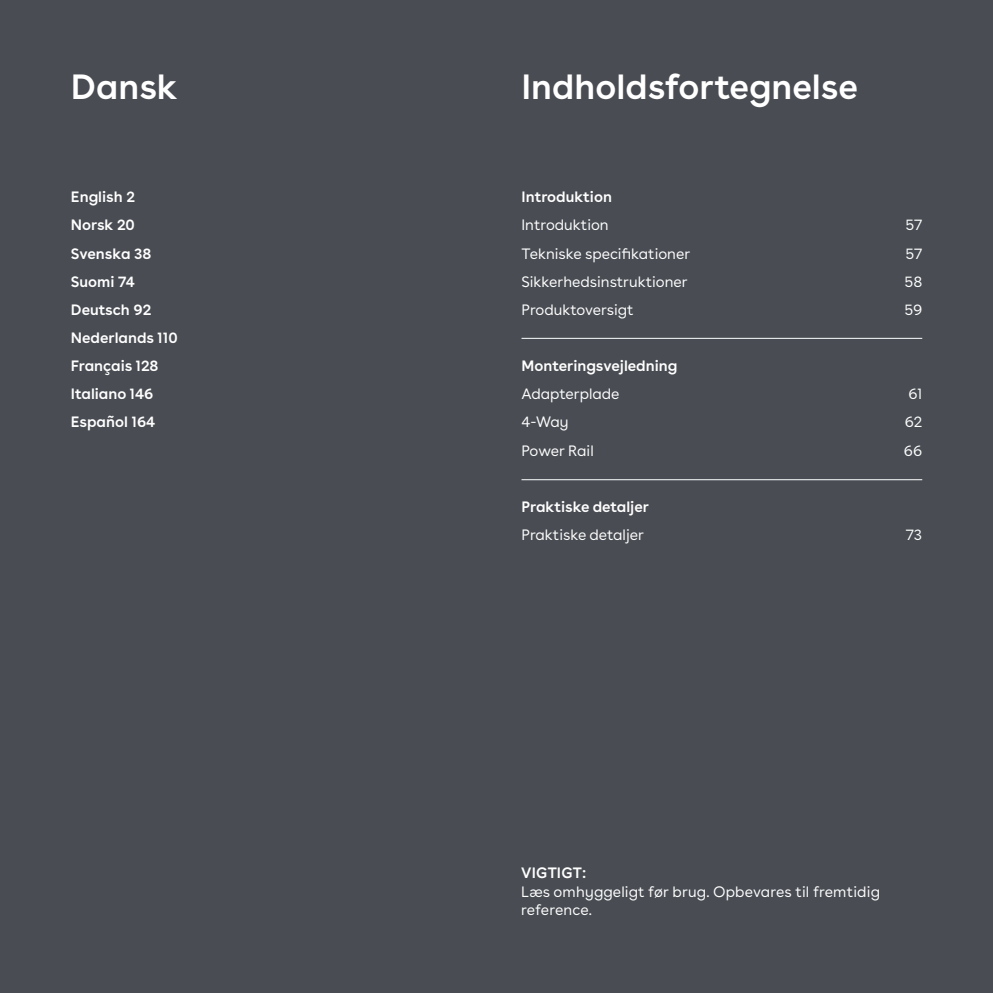
<style>
.page{position:relative;width:993px;height:993px;background:#fff}
.page>*{position:absolute;margin:0;border:0;box-sizing:border-box;transform-origin:0 0}
.t1{font:600 35px "Buenos Aires";color:#fff}
.t2{font:15px/28px "Buenos Aires";color:#fff}
.t3{font:600 15px/28px "Buenos Aires";color:#fff}
</style>
<div class="page">
<div style="left:0;top:0;width:992px;height:992px;background:#494d53"></div>
<hr style="left:521px;top:338px;width:400px;height:1px;background:#fff">
<hr style="left:521px;top:479px;width:400px;height:1px;background:#fff">
<h1 class="t1" style="left:71px;top:57px;width:108px">Dansk</h1>
<p class="t3" style="left:71px;top:181px;width:108px">English 2<br>Norsk 20<br>Svenska 38<br>Suomi 74<br>Deutsch 92<br>Nederlands 110<br>Français 128<br>Italiano 146<br>Español 164</p>
<h1 class="t1" style="left:521px;top:57px;width:338px">Indholdsfortegnelse</h1>
<p class="t3" style="left:521px;top:181px;width:92px">Introduktion</p>
<p class="t2" style="left:521px;top:210px;width:170px">Introduktion<br>Tekniske specifikationer<br>Sikkerhedsinstruktioner<br>Produktoversigt</p>
<p class="t3" style="left:521px;top:350px;width:157px">Monteringsvejledning</p>
<p class="t2" style="left:521px;top:378px;width:99px">Adapterplade<br>4-Way<br>Power Rail</p>
<p class="t3" style="left:521px;top:491px;width:129px">Praktiske detaljer</p>
<p class="t2" style="left:521px;top:519px;width:124px">Praktiske detaljer</p>
<p class="t2" style="left:904px;top:210px;width:19px;text-align:justify">57<br>57<br>58<br>59</p>
<p class="t2" style="left:903px;top:378px;width:20px;text-align:justify">61<br>62<br>66</p>
<p class="t2" style="left:905px;top:519px;width:18px">73</p>
<p class="t3" style="left:521px;top:856px;width:66px">VIGTIGT:</p>
<p class="t2" style="left:521px;top:880px;width:360px;line-height:18.8px">Læs omhyggeligt før brug. Opbevares til fremtidig reference.</p>
</div>
